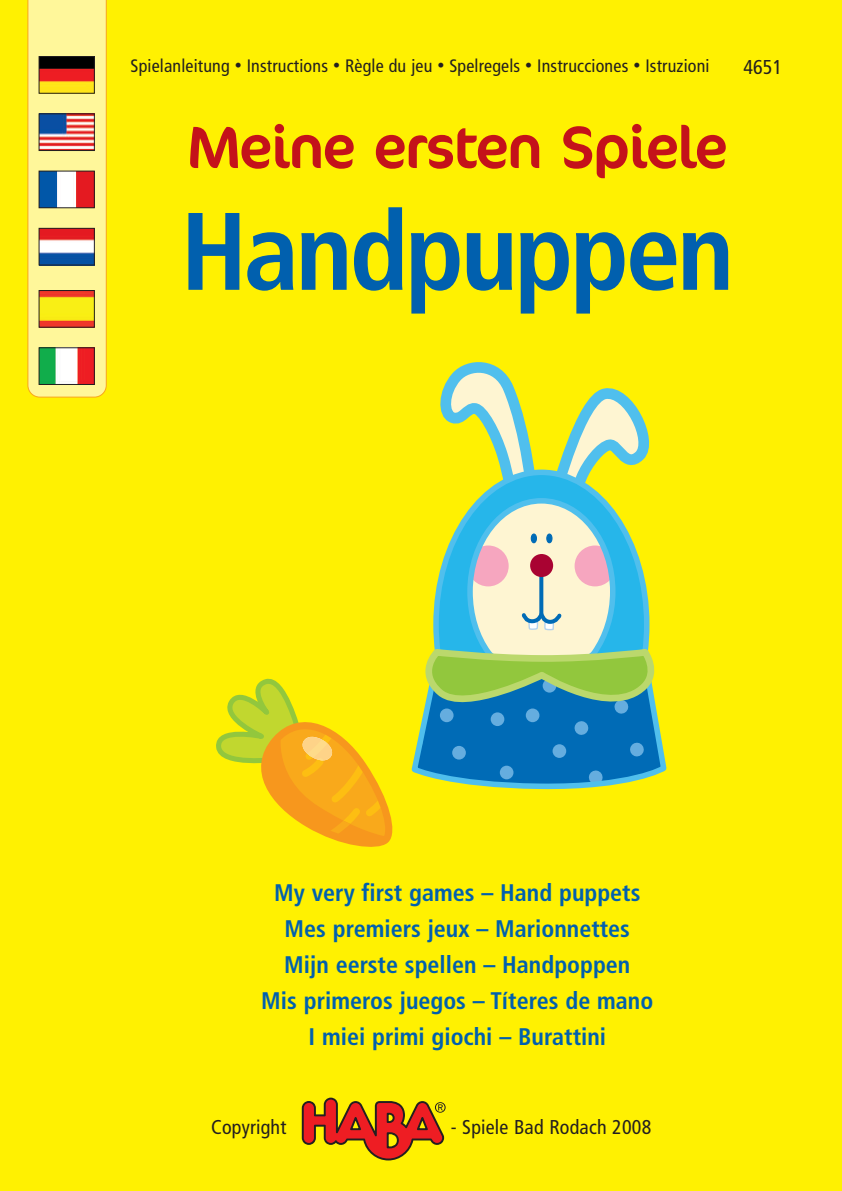
<style>
.page{position:relative;width:842px;height:1191px;background:#fff}
.page>*{position:absolute;margin:0;border:0;box-sizing:border-box;transform-origin:0 0}
.t1{font:700 condensed 110px "Frutiger LT";letter-spacing:-.03em;color:#0160ae}
.t2{font:60px "Cocon";letter-spacing:-.035em;color:#c4121a}
.t3{font:700 condensed 24px/36px "Frutiger LT";color:#0160ae;text-align:center}
.t4{font:condensed 20px "Frutiger";letter-spacing:.01em;color:#231f20}
.t5{font:condensed 18px "Frutiger";letter-spacing:.01em;color:#231f20}
.s1{font-weight:700;font-size:14px}
</style>
<div class="page">
<div style="left:0;top:0;width:841px;height:1191px;background:#fff101"></div>
<svg style="left:27px;top:0;width:80px;height:397px;background:#fdf18d"></svg>
<img style="left:41px;top:58px;width:52px;height:34px">
<div style="left:39px;top:56px;width:56px;height:38px;border:1px solid #231f20"></div>
<img style="left:41px;top:115px;width:52px;height:34px">
<div style="left:39px;top:113px;width:56px;height:38px;border:1px solid #231f20"></div>
<img style="left:41px;top:230px;width:52px;height:33px">
<div style="left:39px;top:228px;width:56px;height:37px;border:1px solid #231f20"></div>
<img style="left:41px;top:173px;width:52px;height:33px">
<div style="left:39px;top:171px;width:56px;height:37px;border:1px solid #231f20"></div>
<img style="left:41px;top:349px;width:52px;height:34px">
<div style="left:39px;top:347px;width:56px;height:38px;border:1px solid #231f20"></div>
<img style="left:41px;top:292px;width:52px;height:34px">
<div style="left:39px;top:290px;width:56px;height:38px;border:1px solid #231f20"></div>
<svg style="left:302px;top:1097px;width:144px;height:63px"></svg>
<svg style="left:216px;top:362px;width:448px;height:485px"></svg>
<p class="t5" style="left:130px;top:58px;width:581px">Spielanleitung <span class="s1">•</span> Instructions <span class="s1">•</span> Règle du jeu <span class="s1">•</span> Spelregels <span class="s1">•</span> Instrucciones <span class="s1">•</span> Istruzioni</p>
<p class="t4" style="left:743px;top:59px;width:40px">4651</p>
<h2 class="t2" style="left:187px;top:124px;width:542px">Meine ersten Spiele</h2>
<h1 class="t1" style="left:180px;top:206px;width:555px">Handpuppen</h1>
<p class="t3" style="left:261px;top:876px;width:393px">My very first games – Hand puppets Mes premiers jeux – Marionnettes Mijn eerste spellen – Handpoppen<br>Mis primeros juegos – Títeres de mano I miei primi giochi – Burattini</p>
<p class="t4" style="left:211px;top:1118px;width:77px">Copyright</p>
<p class="t4" style="left:451px;top:1118px;width:202px">- Spiele Bad Rodach 2008</p>
</div>
